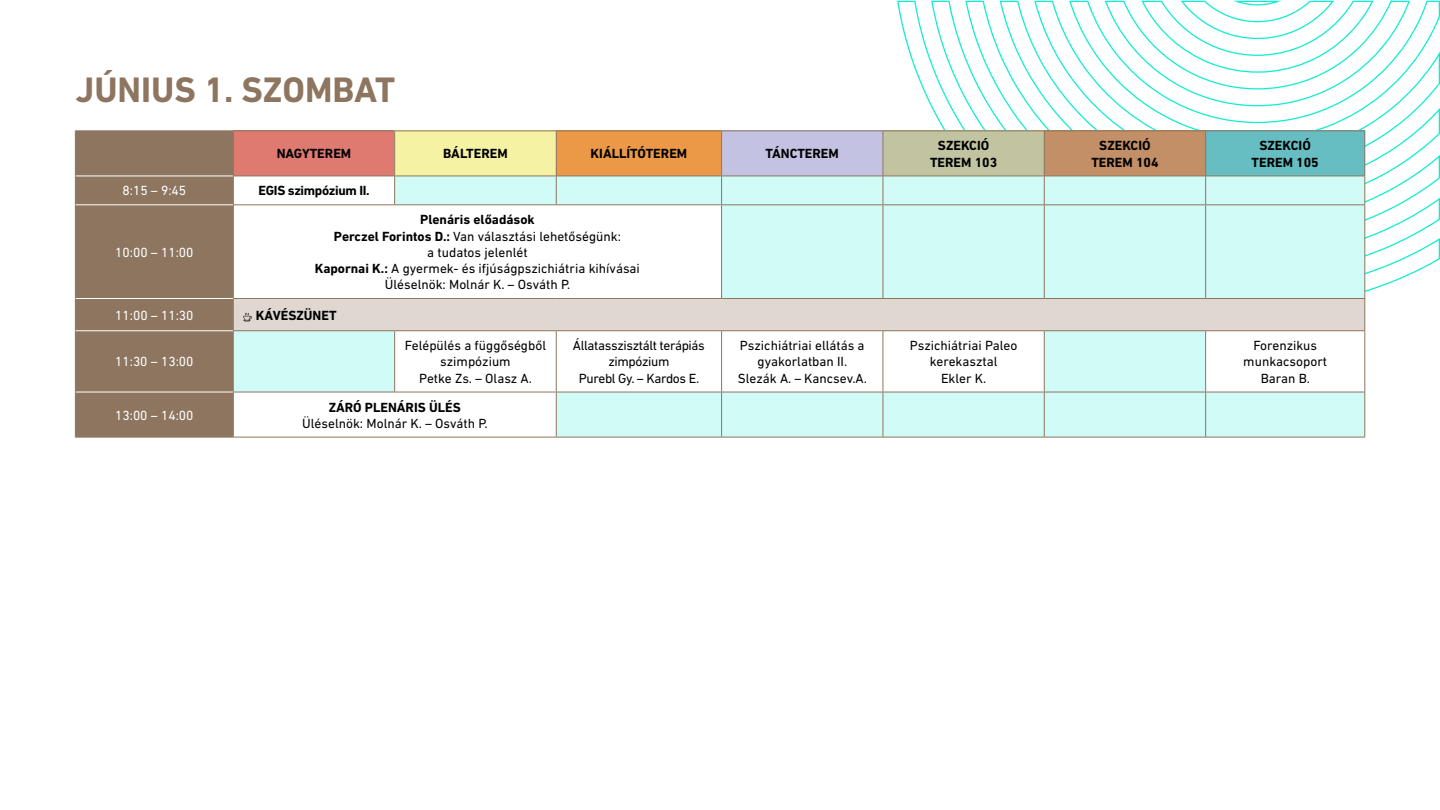
<style>
.page{position:relative;width:1440px;height:810px;background:#fff}
.page>*{position:absolute;margin:0;border:0;box-sizing:border-box;transform-origin:0 0}
.t1{font:700 36px "DIN Next LT Pro";color:#8d755f}
.t2{font:13.5px/16.2px "DIN Next LT Pro";color:#000;text-align:center}
.t3{font:700 13.5px/16.2px "DIN Next LT Pro";color:#000;text-align:center}
.t4{font:13.5px "DIN Next LT Pro";color:#fff}
.t5{font:13.5px/16.2px "DIN Next LT Pro";letter-spacing:-.025em;color:#000;text-align:center}
.t6{font:700 13.5px "DIN Next LT Pro";letter-spacing:-.025em;color:#000}
.s1{font-weight:700}
</style>
<div class="page">
<svg style="left:897px;top:0;width:543px;height:309px"></svg>
<div style="left:76px;top:131px;width:157px;height:306px;background:#8d755f"></div>
<div style="left:233px;top:131px;width:162px;height:45px;background:#de7a70"></div>
<div style="left:395px;top:131px;width:161px;height:45px;background:#f5f2a3"></div>
<div style="left:556px;top:131px;width:166px;height:45px;background:#eb9947"></div>
<div style="left:722px;top:131px;width:161px;height:45px;background:#c4c2e3"></div>
<div style="left:883px;top:131px;width:161px;height:45px;background:#c2c4a1"></div>
<div style="left:1044px;top:131px;width:162px;height:45px;background:#c28f66"></div>
<div style="left:1206px;top:131px;width:159px;height:45px;background:#66bdc2"></div>
<svg style="left:234px;top:177px;width:1130px;height:260px;fill:#d0fbf6"></svg>
<div style="left:233px;top:298px;width:1132px;height:33px;background:#dfd7d0"></div>
<hr style="left:75px;top:130px;width:159px;height:1px;background:#8d755f">
<hr style="left:75px;top:131px;width:1px;height:45px;background:#8d755f">
<hr style="left:233px;top:131px;width:1px;height:45px;background:#8d755f">
<svg style="left:75px;top:176px;width:1px;height:29px"></svg>
<svg style="left:233px;top:176px;width:1px;height:29px"></svg>
<hr style="left:75px;top:205px;width:1px;height:93px;background:#8d755f">
<hr style="left:233px;top:205px;width:1px;height:93px;background:#8d755f">
<hr style="left:75px;top:298px;width:1px;height:33px;background:#8d755f">
<hr style="left:233px;top:298px;width:1px;height:32px;background:#8d755f">
<hr style="left:75px;top:331px;width:1px;height:61px;background:#8d755f">
<hr style="left:75px;top:392px;width:1px;height:45px;background:#8d755f">
<hr style="left:233px;top:392px;width:1px;height:45px;background:#8d755f">
<hr style="left:75px;top:437px;width:159px;height:1px;background:#8d755f">
<hr style="left:234px;top:130px;width:161px;height:1px;background:#8d755f">
<hr style="left:395px;top:130px;width:161px;height:1px;background:#8d755f">
<hr style="left:394px;top:131px;width:1px;height:45px;background:#8d755f">
<hr style="left:556px;top:130px;width:166px;height:1px;background:#8d755f">
<hr style="left:556px;top:131px;width:1px;height:45px;background:#8d755f">
<hr style="left:722px;top:130px;width:161px;height:1px;background:#8d755f">
<hr style="left:721px;top:131px;width:1px;height:45px;background:#8d755f">
<hr style="left:883px;top:130px;width:161px;height:1px;background:#8d755f">
<hr style="left:883px;top:131px;width:1px;height:45px;background:#8d755f">
<hr style="left:1044px;top:130px;width:162px;height:1px;background:#8d755f">
<hr style="left:1044px;top:131px;width:1px;height:45px;background:#8d755f">
<hr style="left:1206px;top:130px;width:159px;height:1px;background:#8d755f">
<hr style="left:1205px;top:131px;width:1px;height:45px;background:#8d755f">
<hr style="left:1364px;top:131px;width:1px;height:45px;background:#8d755f">
<hr style="left:234px;top:176px;width:161px;height:1px;background:#8d755f">
<hr style="left:395px;top:176px;width:161px;height:1px;background:#8d755f">
<svg style="left:394px;top:176px;width:1px;height:28px"></svg>
<hr style="left:556px;top:176px;width:166px;height:1px;background:#8d755f">
<svg style="left:556px;top:176px;width:1px;height:28px"></svg>
<hr style="left:722px;top:176px;width:161px;height:1px;background:#8d755f">
<svg style="left:721px;top:176px;width:1px;height:28px"></svg>
<hr style="left:883px;top:176px;width:161px;height:1px;background:#8d755f">
<svg style="left:883px;top:176px;width:1px;height:28px"></svg>
<hr style="left:1044px;top:176px;width:162px;height:1px;background:#8d755f">
<svg style="left:1044px;top:176px;width:1px;height:28px"></svg>
<hr style="left:1206px;top:176px;width:159px;height:1px;background:#8d755f">
<svg style="left:1205px;top:176px;width:1px;height:28px"></svg>
<svg style="left:1364px;top:176px;width:1px;height:28px"></svg>
<hr style="left:234px;top:204px;width:161px;height:1px;background:#8d755f">
<hr style="left:395px;top:204px;width:161px;height:1px;background:#8d755f">
<hr style="left:556px;top:204px;width:166px;height:1px;background:#8d755f">
<hr style="left:722px;top:204px;width:161px;height:1px;background:#8d755f">
<hr style="left:721px;top:205px;width:1px;height:93px;background:#8d755f">
<hr style="left:883px;top:204px;width:161px;height:1px;background:#8d755f">
<hr style="left:883px;top:205px;width:1px;height:93px;background:#8d755f">
<hr style="left:1044px;top:204px;width:162px;height:1px;background:#8d755f">
<hr style="left:1044px;top:205px;width:1px;height:93px;background:#8d755f">
<hr style="left:1206px;top:204px;width:159px;height:1px;background:#8d755f">
<hr style="left:1205px;top:205px;width:1px;height:93px;background:#8d755f">
<hr style="left:1364px;top:205px;width:1px;height:93px;background:#8d755f">
<hr style="left:234px;top:298px;width:161px;height:1px;background:#8d755f">
<hr style="left:395px;top:298px;width:161px;height:1px;background:#8d755f">
<hr style="left:556px;top:298px;width:166px;height:1px;background:#8d755f">
<hr style="left:722px;top:298px;width:161px;height:1px;background:#8d755f">
<hr style="left:883px;top:298px;width:161px;height:1px;background:#8d755f">
<hr style="left:1044px;top:298px;width:162px;height:1px;background:#8d755f">
<hr style="left:1206px;top:298px;width:159px;height:1px;background:#8d755f">
<hr style="left:1364px;top:299px;width:1px;height:31px;background:#8d755f">
<hr style="left:233px;top:330px;width:162px;height:1px;background:#8d755f">
<hr style="left:233px;top:331px;width:1px;height:61px;background:#8d755f">
<hr style="left:395px;top:330px;width:161px;height:1px;background:#8d755f">
<hr style="left:394px;top:331px;width:1px;height:61px;background:#8d755f">
<hr style="left:556px;top:330px;width:166px;height:1px;background:#8d755f">
<hr style="left:556px;top:331px;width:1px;height:61px;background:#8d755f">
<hr style="left:722px;top:330px;width:161px;height:1px;background:#8d755f">
<hr style="left:721px;top:331px;width:1px;height:61px;background:#8d755f">
<hr style="left:883px;top:330px;width:161px;height:1px;background:#8d755f">
<hr style="left:883px;top:331px;width:1px;height:61px;background:#8d755f">
<hr style="left:1044px;top:330px;width:162px;height:1px;background:#8d755f">
<hr style="left:1044px;top:331px;width:1px;height:61px;background:#8d755f">
<hr style="left:1206px;top:330px;width:159px;height:1px;background:#8d755f">
<hr style="left:1205px;top:331px;width:1px;height:61px;background:#8d755f">
<hr style="left:1364px;top:331px;width:1px;height:61px;background:#8d755f">
<hr style="left:233px;top:392px;width:162px;height:1px;background:#8d755f">
<hr style="left:395px;top:392px;width:161px;height:1px;background:#8d755f">
<hr style="left:556px;top:392px;width:166px;height:1px;background:#8d755f">
<hr style="left:556px;top:392px;width:1px;height:45px;background:#8d755f">
<hr style="left:722px;top:392px;width:161px;height:1px;background:#8d755f">
<hr style="left:721px;top:392px;width:1px;height:45px;background:#8d755f">
<hr style="left:883px;top:392px;width:161px;height:1px;background:#8d755f">
<hr style="left:883px;top:392px;width:1px;height:45px;background:#8d755f">
<hr style="left:1044px;top:392px;width:162px;height:1px;background:#8d755f">
<hr style="left:1044px;top:392px;width:1px;height:45px;background:#8d755f">
<hr style="left:1206px;top:392px;width:159px;height:1px;background:#8d755f">
<hr style="left:1205px;top:392px;width:1px;height:45px;background:#8d755f">
<hr style="left:1364px;top:392px;width:1px;height:45px;background:#8d755f">
<hr style="left:234px;top:437px;width:161px;height:1px;background:#8d755f">
<hr style="left:395px;top:437px;width:161px;height:1px;background:#8d755f">
<hr style="left:556px;top:437px;width:166px;height:1px;background:#8d755f">
<hr style="left:722px;top:437px;width:161px;height:1px;background:#8d755f">
<hr style="left:883px;top:437px;width:161px;height:1px;background:#8d755f">
<hr style="left:1044px;top:437px;width:162px;height:1px;background:#8d755f">
<hr style="left:1206px;top:437px;width:159px;height:1px;background:#8d755f">
<hr style="left:76px;top:176px;width:157px;height:1px;background:#fff">
<hr style="left:76px;top:204px;width:157px;height:1px;background:#fff">
<hr style="left:76px;top:298px;width:157px;height:1px;background:#fff">
<hr style="left:76px;top:330px;width:157px;height:1px;background:#fff">
<hr style="left:76px;top:392px;width:157px;height:1px;background:#fff">
<svg style="left:243px;top:313px;width:9px;height:8px"></svg>
<h1 class="t1" style="left:76px;top:69px;width:321px">JÚNIUS 1. SZOMBAT</h1>
<p class="t3" style="left:277px;top:146px;width:76px">NAGYTEREM</p>
<p class="t3" style="left:443px;top:146px;width:66px">BÁLTEREM</p>
<p class="t3" style="left:591px;top:146px;width:98px">KIÁLLÍTÓTEREM</p>
<p class="t3" style="left:766px;top:146px;width:75px">TÁNCTEREM</p>
<p class="t3" style="left:930px;top:138px;width:69px">SZEKCIÓ<br>TEREM 103</p>
<p class="t3" style="left:1091px;top:138px;width:69px">SZEKCIÓ<br>TEREM 104</p>
<p class="t3" style="left:1252px;top:138px;width:69px">SZEKCIÓ<br>TEREM 105</p>
<p class="t4" style="left:122px;top:183px;width:65px">8:15 – 9:45</p>
<p class="t6" style="left:259px;top:183px;width:113px">EGIS szimpózium II.</p>
<p class="t4" style="left:115px;top:244px;width:80px">10:00 – 11:00</p>
<p class="t2" style="left:315px;top:211px;width:327px"><span class="s1">Plenáris előadások<br>Perczel Forintos D.:</span> Van választási lehetőségünk:<br>a tudatos jelenlét<br><span class="s1">Kapornai K.:</span> A gyermek- és ifjúságpszichiátria kihívásai Üléselnök: Molnár K. – Osváth P.</p>
<p class="t4" style="left:115px;top:307px;width:80px">11:00 – 11:30</p>
<p class="t3" style="left:256px;top:307px;width:82px">KÁVÉSZÜNET</p>
<p class="t4" style="left:115px;top:354px;width:80px">11:30 – 13:00</p>
<p class="t2" style="left:405px;top:337px;width:143px">Felépülés a függőségből szimpózium<br>Petke Zs. – Olasz A.</p>
<p class="t5" style="left:573px;top:337px;width:133px">Állatasszisztált terápiás zimpózium<br>Purebl Gy. – Kardos E.</p>
<p class="t2" style="left:738px;top:337px;width:131px">Pszichiátriai ellátás a gyakorlatban II.<br>Slezák A. – Kancsev.A.</p>
<p class="t2" style="left:910px;top:337px;width:109px">Pszichiátriai Paleo kerekasztal<br>Ekler K.</p>
<p class="t2" style="left:1243px;top:337px;width:85px">Forenzikus munkacsoport<br>Baran B.</p>
<p class="t4" style="left:115px;top:407px;width:80px">13:00 – 14:00</p>
<p class="t3" style="left:329px;top:399px;width:134px">ZÁRÓ PLENÁRIS ÜLÉS</p>
<p class="t2" style="left:302px;top:415px;width:187px">Üléselnök: Molnár K. – Osváth P.</p>
</div>
